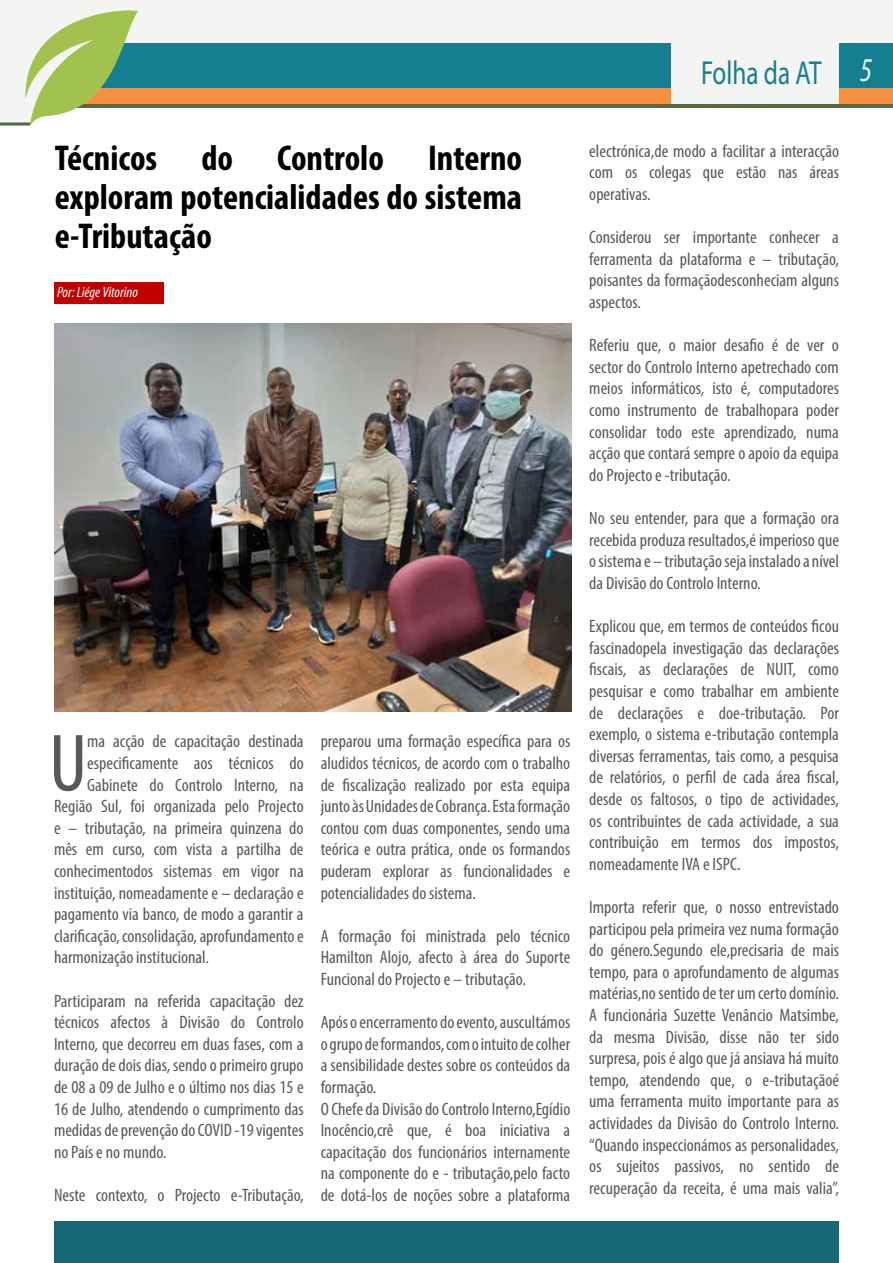
<style>
.page{position:relative;width:893px;height:1263px;background:#fff}
.page>*{position:absolute;margin:0;border:0;box-sizing:border-box;transform-origin:0 0}
.t1{font:condensed 82.05px "Myriad Pro";color:#58595b}
.t2{font:700 condensed 36px/39px "Myriad Pro";color:#000;text-align:justify}
.t3{font:33.3px "Myriad Pro";color:#157e91;scale:.75 1}
.t4{font:condensed 18px/21.6px "Myriad Pro";color:#58595b;text-align:justify}
.t5{font:italic condensed 15px "Myriad Pro";color:#fff}
.s1{font-style:italic;color:#f0f9fd}
</style>
<div class="page">
<div style="left:0;top:0;width:893px;height:108px;background:#f4f4f3"></div>
<div style="left:54px;top:1221px;width:785px;height:42px;background:#176876"></div>
<div style="left:99px;top:44px;width:572px;height:44px;background:#157e91"></div>
<div style="left:839px;top:44px;width:54px;height:44px;background:#157e91"></div>
<div style="left:77px;top:88px;width:594px;height:16px;background:#f6903e"></div>
<div style="left:839px;top:88px;width:54px;height:16px;background:#f6903e"></div>
<hr style="left:67px;top:104px;width:826px;height:3px;background:#546a44">
<svg style="left:0;top:8px;width:138px;height:118px"></svg>
<div style="left:54px;top:282px;width:109px;height:22px;background:#c10000"></div>
<img style="left:54px;top:324px;width:517px;height:388px">
<h3 class="t3" style="left:701px;top:53px;width:230px">Folha da AT <span class="s1">5</span></h3>
<h2 class="t2" style="left:55px;top:138px;width:469px">Técnicos do Controlo Interno exploram potencialidades do sistema e-Tributação</h2>
<p class="t5" style="left:57px;top:283px;width:82px">Por: Liége Vitorino</p>
<h1 class="t1" style="left:49px;top:714px;width:40px">U</h1>
<p class="t4" style="left:87px;top:730px;width:218px">ma acção de capacitação destinada</p>
<p class="t4" style="left:87px;top:752px;width:218px">especificamente aos técnicos do</p>
<p class="t4" style="left:87px;top:773px;width:218px">Gabinete do Controlo Interno, na</p>
<p class="t4" style="left:54px;top:795px;width:251px">Região Sul, foi organizada pelo Projecto</p>
<p class="t4" style="left:54px;top:817px;width:251px">e – tributação, na primeira quinzena do</p>
<p class="t4" style="left:54px;top:838px;width:251px">mês em curso, com vista a partilha de</p>
<p class="t4" style="left:54px;top:860px;width:251px">conhecimentodos sistemas em vigor na</p>
<p class="t4" style="left:54px;top:881px;width:251px">instituição, nomeadamente e – declaração e</p>
<p class="t4" style="left:54px;top:903px;width:251px">pagamento via banco, de modo a garantir a</p>
<p class="t4" style="left:54px;top:925px;width:251px">clarificação, consolidação, aprofundamento e</p>
<p class="t4" style="left:54px;top:946px;width:157px">harmonização institucional.</p>
<p class="t4" style="left:54px;top:989px;width:251px">Participaram na referida capacitação dez técnicos afectos à Divisão do Controlo Interno, que decorreu em duas fases, com a duração de dois dias, sendo o primeiro grupo de 08 a 09 de Julho e o último nos dias 15 e 16 de Julho, atendendo o cumprimento das medidas de prevenção do COVID -19 vigentes no País e no mundo.</p>
<p class="t4" style="left:54px;top:1184px;width:251px">Neste contexto, o Projecto e-Tributação,</p>
<p class="t4" style="left:321px;top:730px;width:251px">preparou uma formação específica para os aludidos técnicos, de acordo com o trabalho de fiscalização realizado por esta equipa junto às Unidades de Cobrança. Esta formação contou com duas componentes, sendo uma teórica e outra prática, onde os formandos puderam explorar as funcionalidades e potencialidades do sistema.</p>
<p class="t4" style="left:321px;top:925px;width:251px">A formação foi ministrada pelo técnico Hamilton Alojo, afecto à área do Suporte Funcional do Projecto e – tributação.</p>
<p class="t4" style="left:321px;top:1011px;width:251px;text-align:left">Após o encerramento do evento, auscultámos o grupo de formandos, com o intuito de colher a sensibilidade destes sobre os conteúdos da formação.<br>O Chefe da Divisão do Controlo Interno,Egídio Inocêncio,crê que, é boa iniciativa a capacitação dos funcionários internamente na componente do e - tributação,pelo facto de dotá-los de noções sobre a plataforma</p>
<p class="t4" style="left:589px;top:140px;width:251px">electrónica,de modo a facilitar a interacção com os colegas que estão nas áreas operativas.</p>
<p class="t4" style="left:589px;top:226px;width:251px">Considerou ser importante conhecer a ferramenta da plataforma e – tributação, poisantes da formaçãodesconheciam alguns aspectos.</p>
<p class="t4" style="left:589px;top:334px;width:251px">Referiu que, o maior desafio é de ver o sector do Controlo Interno apetrechado com meios informáticos, isto é, computadores como instrumento de trabalhopara poder consolidar todo este aprendizado, numa acção que contará sempre o apoio da equipa do Projecto e -tributação.</p>
<p class="t4" style="left:589px;top:507px;width:251px">No seu entender, para que a formação ora recebida produza resultados,é imperioso que o sistema e – tributação seja instalado a nível da Divisão do Controlo Interno.</p>
<p class="t4" style="left:589px;top:615px;width:251px">Explicou que, em termos de conteúdos ficou fascinadopela investigação das declarações fiscais, as declarações de NUIT, como pesquisar e como trabalhar em ambiente de declarações e doe-tributação. Por exemplo, o sistema e-tributação contempla diversas ferramentas, tais como, a pesquisa de relatórios, o perfil de cada área fiscal, desde os faltosos, o tipo de actividades, os contribuintes de cada actividade, a sua contribuição em termos dos impostos, nomeadamente IVA e ISPC.</p>
<p class="t4" style="left:589px;top:896px;width:251px">Importa referir que, o nosso entrevistado participou pela primeira vez numa formação do género.Segundo ele,precisaria de mais tempo, para o aprofundamento de algumas matérias,no sentido de ter um certo domínio.<br>A funcionária Suzette Venâncio Matsimbe, da mesma Divisão, disse não ter sido surpresa, pois é algo que já ansiava há muito tempo, atendendo que, o e-tributaçãoé uma ferramenta muito importante para as actividades da Divisão do Controlo Interno. “Quando inspeccionámos as personalidades, os sujeitos passivos, no sentido de recuperação da receita, é uma mais valia”,</p>
</div>
